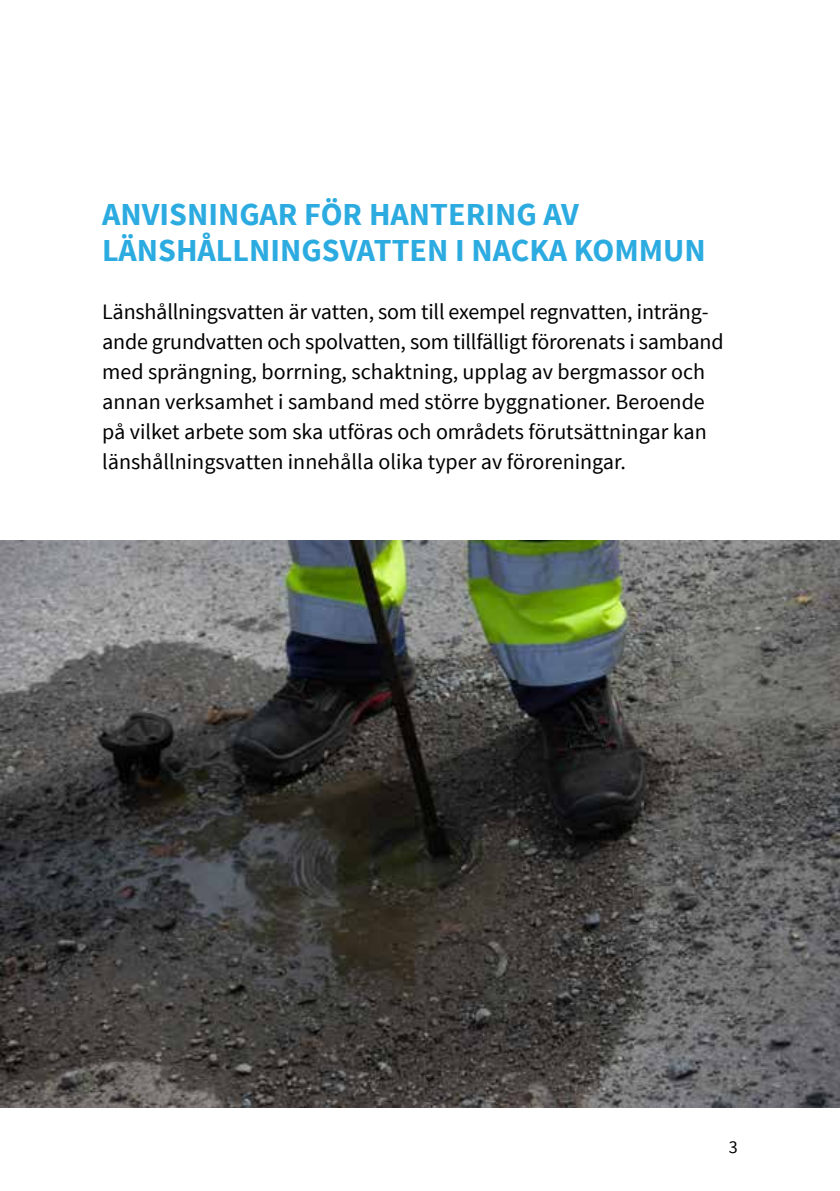
<style>
.page{position:relative;width:840px;height:1191px;background:#fff}
.page>*{position:absolute;margin:0;border:0;box-sizing:border-box;transform-origin:0 0}
.t1{font:700 32px/36px "Source Sans Pro";color:#2cabe1}
.t2{font:22px/30px "Source Sans Pro";color:#000}
.t3{font:18px "Source Sans Pro";color:#000}
</style>
<div class="page">
<img style="left:0;top:540px;width:839px;height:567px">
<h1 class="t1" style="left:102px;top:198px;width:605px">ANVISNINGAR FÖR HANTERING AV<br>LÄNSHÅLLNINGSVATTEN I NACKA KOMMUN</h1>
<p class="t2" style="left:102px;top:297px;width:622px">Länshållningsvatten är vatten, som till exempel regnvatten, inträng&shy;ande grundvatten och spolvatten, som tillfälligt förorenats i samband med sprängning, borrning, schaktning, upplag av bergmassor och annan verksamhet i samband med större byggnationer. Beroende på vilket arbete som ska utföras och områdets förutsättningar kan länshållningsvatten innehålla olika typer av föroreningar.</p>
<p class="t3" style="left:728px;top:1136px;width:10px">3</p>
</div>
